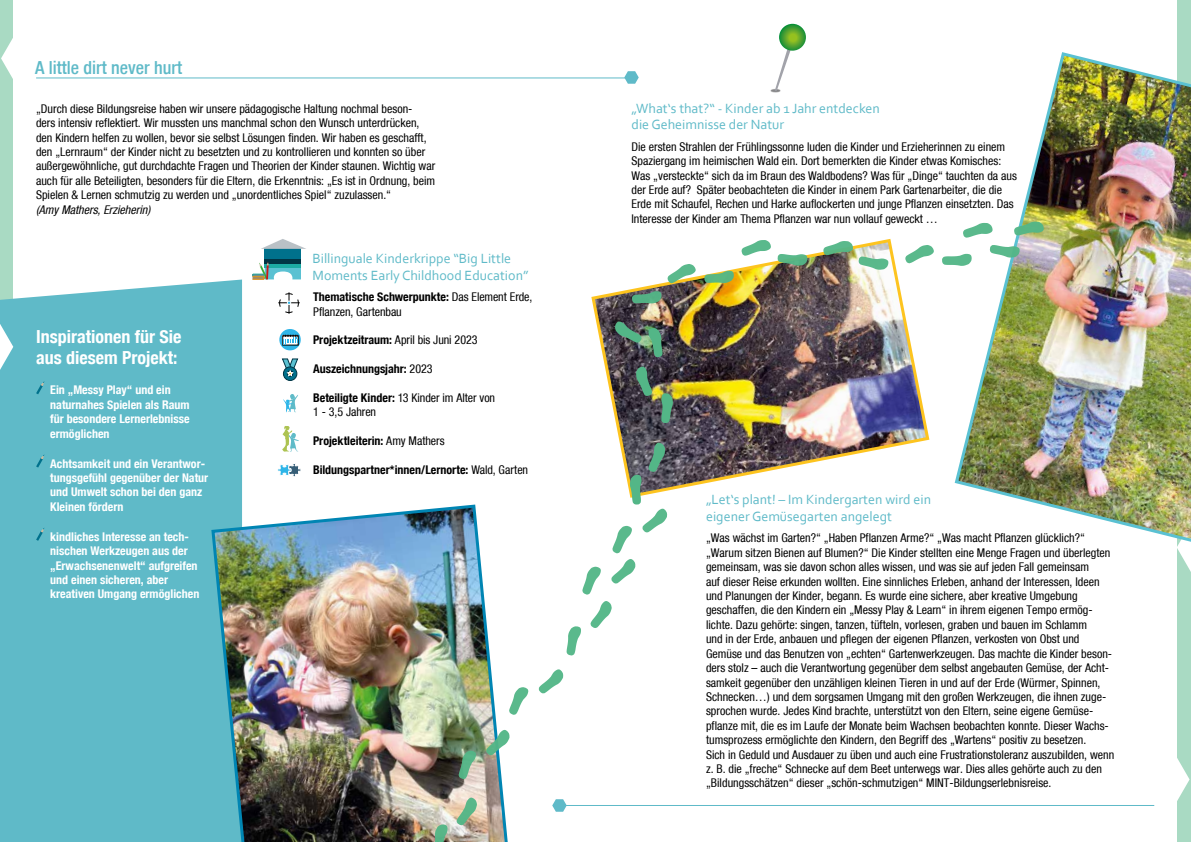
<style>
.page{position:relative;width:1191px;height:842px;background:#fff}
.page>*{position:absolute;margin:0;border:0;box-sizing:border-box;transform-origin:0 0}
.t1{font:700 condensed 18px/21.6px "Bfz";color:#fff}
.t2{font:500 condensed 18px "Bfz";color:#5fbac8}
.t3{font:14px/16.8px "Corbel";color:#5fbac8}
.t4{font:condensed 12px/14.4px "Bfz";color:#000}
.t5{font:700 condensed 12px/14.4px "Bfz";color:#fff}
.t6{font:700 condensed 12px "Bfz";color:#000}
.t7{font:italic condensed 12px "Bfz";color:#000}
.s1{font-weight:700}
.s2{font-weight:400}
</style>
<div class="page">
<div style="left:0;top:0;width:13px;height:842px;background:#a9dac3"></div>
<div style="left:1177px;top:0;width:14px;height:842px;background:#a9dac3"></div>
<div style="left:0;top:279px;width:242px;height:563px;background:#5fbac8"></div>
<svg style="left:278px;top:292px;width:22px;height:22px"></svg>
<svg style="left:279px;top:329px;width:22px;height:22px"></svg>
<div style="left:283px;top:367px;width:14px;height:13px;background:#00718c;border-radius:50%"></div>
<div style="left:283px;top:367px;width:14px;height:14px;border:1px solid #003545;border-radius:50%"></div>
<svg style="left:282px;top:358px;width:16px;height:19px"></svg>
<svg style="left:282px;top:426px;width:17px;height:26px"></svg>
<svg style="left:0;top:324px;width:13px;height:46px"></svg>
<svg style="left:1154px;top:758px;width:35px;height:48px"></svg>
<svg style="left:1px;top:38px;width:145px;height:41px"></svg>
<svg style="left:1178px;top:549px;width:13px;height:23px"></svg>
<hr style="left:36px;top:77px;width:595px;height:1px;background:#5fbac8">
<svg style="left:624px;top:71px;width:15px;height:13px"></svg>
<svg style="left:552px;top:799px;width:15px;height:13px"></svg>
<svg style="left:278px;top:464px;width:23px;height:13px"></svg>
<svg style="left:283px;top:394px;width:15px;height:18px"></svg>
<img style="left:210px;top:503px;width:298px;height:339px">
<img style="left:591px;top:239px;width:339px;height:252px">
<img style="left:954px;top:52px;width:237px;height:497px">
<hr style="left:559px;top:805px;width:595px;height:1px;background:#5fbac8">
<img style="left:770px;top:89px;width:11px;height:4px">
<svg style="left:775px;top:50px;width:16px;height:41px"></svg>
<svg style="left:779px;top:24px;width:27px;height:27px"></svg>
<svg style="left:36px;top:381px;width:8px;height:13px"></svg>
<svg style="left:36px;top:454px;width:8px;height:14px"></svg>
<svg style="left:36px;top:528px;width:8px;height:13px"></svg>
<div style="left:265px;top:248px;width:36px;height:11px;background:#00718c"></div>
<svg style="left:261px;top:239px;width:45px;height:10px"></svg>
<div style="left:265px;top:259px;width:36px;height:5px;background:#003545"></div>
<svg style="left:252px;top:261px;width:49px;height:19px"></svg>
<svg style="left:456px;top:797px;width:21px;height:28px"></svg>
<svg style="left:434px;top:824px;width:13px;height:18px"></svg>
<svg style="left:486px;top:730px;width:24px;height:25px"></svg>
<svg style="left:458px;top:750px;width:18px;height:29px"></svg>
<svg style="left:539px;top:669px;width:24px;height:25px"></svg>
<svg style="left:509px;top:687px;width:19px;height:28px"></svg>
<svg style="left:590px;top:601px;width:22px;height:27px"></svg>
<svg style="left:566px;top:626px;width:15px;height:29px"></svg>
<svg style="left:611px;top:559px;width:24px;height:25px"></svg>
<svg style="left:582px;top:566px;width:19px;height:29px"></svg>
<svg style="left:632px;top:291px;width:29px;height:12px"></svg>
<svg style="left:704px;top:271px;width:30px;height:12px"></svg>
<svg style="left:667px;top:264px;width:29px;height:19px"></svg>
<svg style="left:777px;top:254px;width:30px;height:12px"></svg>
<svg style="left:741px;top:240px;width:30px;height:16px"></svg>
<svg style="left:823px;top:241px;width:65px;height:29px"></svg>
<svg style="left:942px;top:254px;width:29px;height:12px"></svg>
<svg style="left:905px;top:245px;width:29px;height:18px"></svg>
<svg style="left:989px;top:245px;width:30px;height:13px"></svg>
<svg style="left:963px;top:223px;width:29px;height:15px"></svg>
<svg style="left:1014px;top:222px;width:29px;height:13px"></svg>
<svg style="left:648px;top:328px;width:14px;height:29px"></svg>
<svg style="left:661px;top:393px;width:12px;height:30px"></svg>
<svg style="left:636px;top:367px;width:16px;height:29px"></svg>
<svg style="left:615px;top:321px;width:26px;height:22px"></svg>
<svg style="left:612px;top:443px;width:55px;height:110px"></svg>
<h1 class="t2" style="left:35px;top:57px;width:148px">A little dirt never hurt</h1>
<p class="t4" style="left:36px;top:101px;width:401px">„Durch diese Bildungsreise haben wir unsere pädagogische Haltung nochmal beson-<br>ders intensiv reflektiert. Wir mussten uns manchmal schon den Wunsch unterdrücken, den Kindern helfen zu wollen, bevor sie selbst Lösungen finden. Wir haben es geschafft, den „Lernraum“ der Kinder nicht zu besetzten und zu kontrollieren und konnten so über außergewöhnliche, gut durchdachte Fragen und Theorien der Kinder staunen. Wichtig war auch für alle Beteiligten, besonders für die Eltern, die Erkenntnis: „Es ist in Ordnung, beim Spielen &amp; Lernen schmutzig zu werden und „unordentliches Spiel“ zuzulassen.“</p>
<p class="t7" style="left:36px;top:202px;width:116px">(Amy Mathers, Erzieherin)</p>
<h1 class="t1" style="left:36px;top:325px;width:147px">Inspirationen für Sie aus diesem Projekt:</h1>
<p class="t5" style="left:50px;top:383px;width:141px">Ein „Messy Play“ und ein naturnahes Spielen als Raum für besondere Lernerlebnisse ermöglichen</p>
<p class="t5" style="left:50px;top:456px;width:159px">Achtsamkeit und ein Verantwor&shy;tungsgefühl gegenüber der Natur und Umwelt schon bei den ganz<br>Kleinen fördern</p>
<p class="t5" style="left:50px;top:529px;width:151px">kindliches Interesse an tech&shy;nischen Werkzeugen aus der „Erwachsenenwelt“ aufgreifen und einen sicheren, aber kreativen Umgang ermöglichen</p>
<p class="t3" style="left:312px;top:249px;width:218px">Billinguale Kinderkrippe “Big Little<br>Moments Early Childhood Education”</p>
<p class="t4" style="left:313px;top:290px;width:221px"><span class="s1">Thematische Schwerpunkte:</span> Das Element Erde,<br>Pflanzen, Gartenbau</p>
<p class="t6" style="left:313px;top:333px;width:166px">Projektzeitraum: <span class="s2">April bis Juni 2023</span></p>
<p class="t6" style="left:313px;top:362px;width:121px">Auszeichnungsjahr: <span class="s2">2023</span></p>
<p class="t4" style="left:313px;top:391px;width:183px"><span class="s1">Beteiligte Kinder:</span> 13 Kinder im Alter von<br>1 - 3,5 Jahren</p>
<p class="t6" style="left:313px;top:434px;width:133px">Projektleiterin: <span class="s2">Amy Mathers</span></p>
<p class="t6" style="left:313px;top:463px;width:216px">Bildungspartner*innen/Lernorte: <span class="s2">Wald, Garten</span></p>
<p class="t3" style="left:631px;top:99px;width:250px">„What‘s that?“ - Kinder ab 1 Jahr entdecken die Geheimnisse der Natur</p>
<p class="t4" style="left:631px;top:139px;width:387px">Die ersten Strahlen der Frühlingssonne luden die Kinder und Erzieherinnen zu einem Spaziergang im heimischen Wald ein. Dort bemerkten die Kinder etwas Komisches:<br>Was „versteckte“ sich da im Braun des Waldbodens? Was für „Dinge“ tauchten da aus der Erde auf? Später beobachteten die Kinder in einem Park Gartenarbeiter, die die Erde mit Schaufel, Rechen und Harke auflockerten und junge Pflanzen einsetzten. Das Interesse der Kinder am Thema Pflanzen war nun vollauf geweckt …</p>
<p class="t3" style="left:706px;top:491px;width:226px">„Let‘s plant! – Im Kindergarten wird ein eigener Gemüsegarten angelegt</p>
<p class="t4" style="left:706px;top:531px;width:410px">„Was wächst im Garten?“ „Haben Pflanzen Arme?“ „Was macht Pflanzen glücklich?“ „Warum sitzen Bienen auf Blumen?“ Die Kinder stellten eine Menge Fragen und überlegten gemeinsam, was sie davon schon alles wissen, und was sie auf jeden Fall gemeinsam<br>auf dieser Reise erkunden wollten. Eine sinnliches Erleben, anhand der Interessen, Ideen und Planungen der Kinder, begann. Es wurde eine sichere, aber kreative Umgebung geschaffen, die den Kindern ein „Messy Play &amp; Learn“ in ihrem eigenen Tempo ermög&shy;lichte. Dazu gehörte: singen, tanzen, tüfteln, vorlesen, graben und bauen im Schlamm<br>und in der Erde, anbauen und pflegen der eigenen Pflanzen, verkosten von Obst und Gemüse und das Benutzen von „echten“ Gartenwerkzeugen. Das machte die Kinder beson&shy;ders stolz – auch die Verantwortung gegenüber dem selbst angebauten Gemüse, der Acht&shy;samkeit gegenüber den unzähligen kleinen Tieren in und auf der Erde (Würmer, Spinnen, Schnecken…) und dem sorgsamen Umgang mit den großen Werkzeugen, die ihnen zuge&shy;sprochen wurde. Jedes Kind brachte, unterstützt von den Eltern, seine eigene Gemüse&shy;pflanze mit, die es im Laufe der Monate beim Wachsen beobachten konnte. Dieser Wachs&shy;tumsprozess ermöglichte den Kindern, den Begriff des „Wartens“ positiv zu besetzen.<br>Sich in Geduld und Ausdauer zu üben und auch eine Frustrationstoleranz auszubilden, wenn z. B. die „freche“ Schnecke auf dem Beet unterwegs war. Dies alles gehörte auch zu den „Bildungsschätzen“ dieser „schön-schmutzigen“ MINT-Bildungserlebnisreise.</p>
</div>
